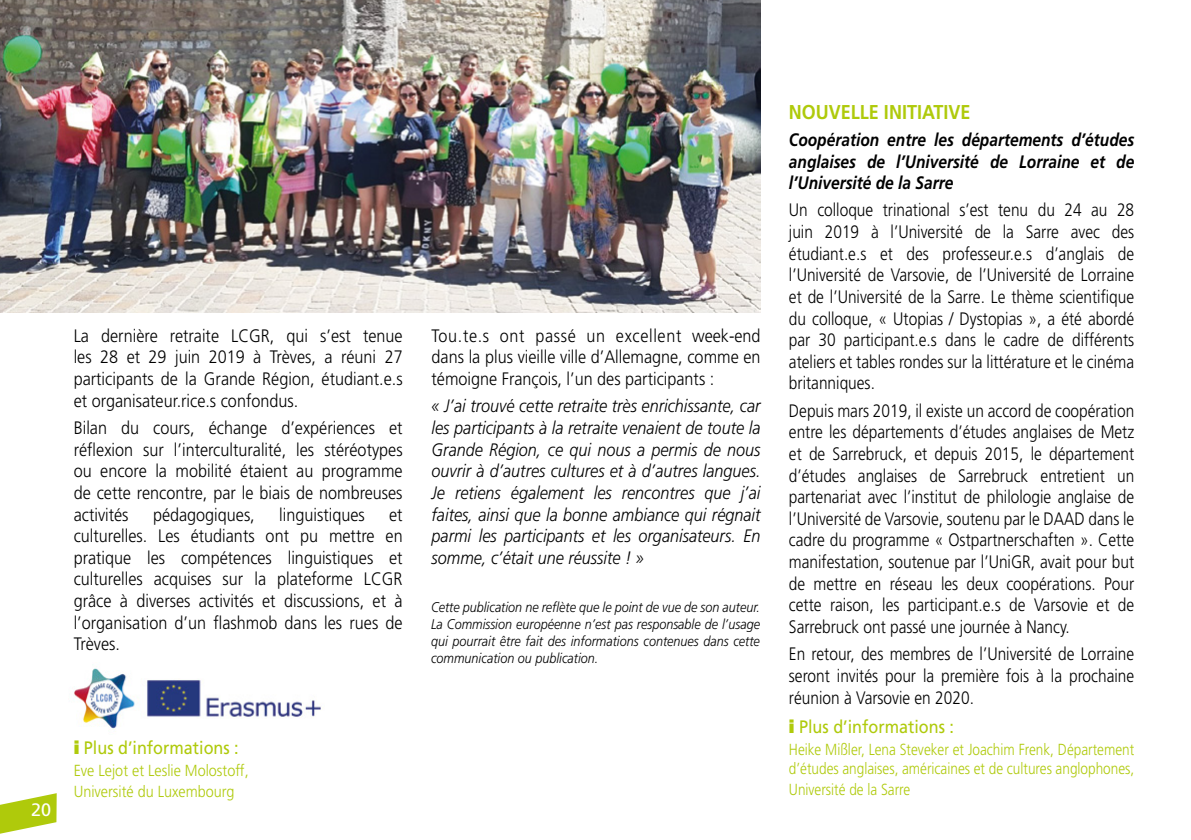
<style>
.page{position:relative;width:1191px;height:840px;background:#fff}
.page>*{position:absolute;margin:0;border:0;box-sizing:border-box;transform-origin:0 0}
.t1{font:700 20px "Frutiger";color:#afca0b;scale:.9 1}
.t2{font:300 18px/21.6px "Frutiger";color:#000;text-align:justify;scale:.86 1}
.t3{font:300 18px/21.6px "Frutiger";color:#000;text-align:justify;scale:.9 1}
.t4{font:italic 300 18px/21.6px "Frutiger";color:#000;text-align:justify;scale:.9 1}
.t5{font:italic 700 18px/21.6px "Frutiger";color:#000;text-align:justify;scale:.86 1}
.t6{font:18px "Frutiger";color:#afca0b;scale:.9 1}
.t7{font:18px "Frutiger";color:#fff}
.t8{font:300 16px/19.2px "Frutiger";color:#afca0b;scale:.85 1}
.t9{font:300 16px/21.6px "Frutiger";color:#afca0b;scale:.9 1}
.t10{font:italic 300 14px/16.8px "Frutiger";color:#000;text-align:justify;scale:.9 1}
.s1{font-weight:900}
</style>
<div class="page">
<img style="left:0;top:0;width:760px;height:313px">
<hr style="left:1190px;top:0;width:1px;height:839px;background:#afca0b">
<svg style="left:0;top:793px;width:57px;height:40px"></svg>
<img style="left:73px;top:668px;width:248px;height:64px">
<p class="t3" style="left:74px;top:325px;width:367px">La dernière retraite LCGR, qui s’est tenue les 28 et 29 juin 2019 à Trèves, a réuni 27 participants de la Grande Région, étudiant.e.s et organisateur.rice.s confondus.</p>
<p class="t3" style="left:74px;top:417px;width:367px">Bilan du cours, échange d’expériences et réflexion sur l’interculturalité, les stéréotypes ou encore la mobilité étaient au programme de cette rencontre, par le biais de nombreuses activités</p>
<p class="t3" style="left:153px;top:503px;width:115px">pédagogiques,</p>
<p class="t3" style="left:279px;top:503px;width:97px">linguistiques</p>
<p class="t3" style="left:74px;top:503px;width:367px;text-indent:315px">et culturelles. Les étudiants ont pu mettre en pratique les compétences linguistiques et culturelles acquises sur la plateforme LCGR grâce à diverses activités et discussions, et à l’organisation d’un flashmob dans les rues de Trèves.</p>
<p class="t7" style="left:31px;top:798px;width:22px">20</p>
<p class="t6" style="left:74px;top:736px;width:185px"><span class="s1">i</span> Plus d’informations :</p>
<p class="t9" style="left:74px;top:759px;width:196px">Eve Lejot et Leslie Molostoff,<br>Université du Luxembourg</p>
<p class="t3" style="left:431px;top:325px;width:367px">Tou.te.s ont passé un excellent week-end dans la plus vieille ville d’Allemagne, comme en témoigne François, l’un des participants :</p>
<p class="t4" style="left:431px;top:395px;width:367px">« J’ai trouvé cette retraite très enrichissante, car les participants à la retraite venaient de toute la Grande Région, ce qui nous a permis de nous ouvrir à d’autres cultures et à d’autres langues.<br>Je retiens également les rencontres que j’ai faites, ainsi que la bonne ambiance qui régnait parmi les participants et les organisateurs. En somme, c’était une réussite ! »</p>
<p class="t10" style="left:431px;top:598px;width:367px">Cette publication ne reflète que le point de vue de son auteur.<br>La Commission européenne n’est pas responsable de l’usage qui pourrait être fait des informations contenues dans cette communication ou publication.</p>
<p class="t1" style="left:789px;top:100px;width:203px">NOUVELLE INITIATIVE</p>
<p class="t5" style="left:789px;top:129px;width:403px">Coopération entre les départements d’études anglaises de l’Université de Lorraine et de l’Université de la Sarre</p>
<p class="t2" style="left:789px;top:199px;width:403px">Un colloque trinational s’est tenu du 24 au 28 juin 2019 à l’Université de la Sarre avec des étudiant.e.s et des professeur.e.s d’anglais de l’Université de Varsovie, de l’Université de Lorraine et de l’Université de la Sarre. Le thème scientifique du colloque, « Utopias / Dystopias », a été abordé par 30 participant.e.s dans le cadre de différents ateliers et tables rondes sur la littérature et le cinéma britanniques.</p>
<p class="t2" style="left:789px;top:400px;width:403px">Depuis mars 2019, il existe un accord de coopération entre les départements d’études anglaises de Metz et de Sarrebruck, et depuis 2015, le département d’études anglaises de Sarrebruck entretient un partenariat avec l’institut de philologie anglaise de l’Université de Varsovie, soutenu par le DAAD dans le cadre du programme « Ostpartnerschaften ». Cette manifestation, soutenue par l’UniGR, avait pour but de mettre en réseau les deux coopérations. Pour cette raison, les participant.e.s de Varsovie et de Sarrebruck ont passé une journée à Nancy.</p>
<p class="t2" style="left:789px;top:643px;width:403px">En retour, des membres de l’Université de Lorraine seront invités pour la première fois à la prochaine réunion à Varsovie en 2020.</p>
<p class="t6" style="left:789px;top:715px;width:185px"><span class="s1">i</span> Plus d’informations :</p>
<p class="t8" style="left:789px;top:739px;width:408px">Heike Mißler, Lena Steveker et Joachim Frenk, Département d’études anglaises, américaines et de cultures anglophones,</p>
<p class="t8" style="left:789px;top:780px;width:144px">Université de la Sarre</p>
</div>
